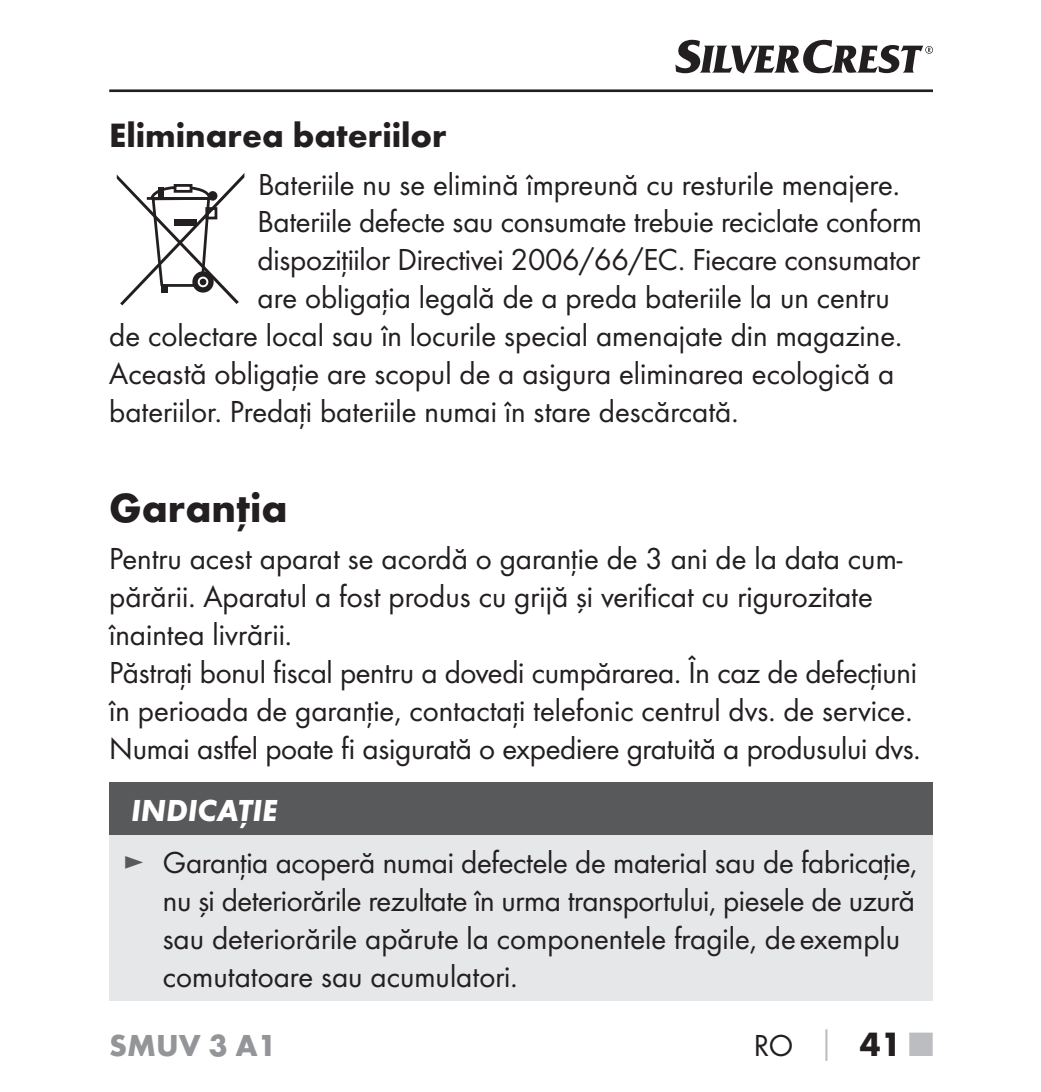
<style>
.page{position:relative;width:1041px;height:1092px;background:#fff}
.page>*{position:absolute;margin:0;border:0;box-sizing:border-box;transform-origin:0 0}
.t1{font:700 42px "Futura";color:#231f20}
.t2{font:700 35px "Futura";color:#231f20}
.t3{font:31.5px/37.8px "Futura Boo";color:#231f20}
.t4{font:italic 700 31.5px "Futura";color:#fff}
.t5{font:700 31.5px "Futura";color:#939598}
.s1{color:#58595b}
.s2{font-family:"Futura";font-weight:700;color:#bbbdc0}
.s3{font-family:"Futura";font-weight:700;font-size:35px}
.s4{font-family:"Futura";font-weight:700;font-size:35px;color:#bbbdc0}
</style>
<div class="page">
<hr style="left:109px;top:89px;width:824px;height:3px;background:#231f20">
<svg style="left:675px;top:40px;width:258px;height:33px"></svg>
<div style="left:109px;top:782px;width:824px;height:53px;background:#58595b"></div>
<div style="left:109px;top:835px;width:824px;height:165px;background:#e6e7e8"></div>
<svg style="left:117px;top:173px;width:127px;height:132px"></svg>
<p class="t2" style="left:109px;top:121px;width:339px">Eliminarea bateriilor</p>
<p class="t3" style="left:258px;top:167px;width:643px">Bateriile nu se elimină împreună cu resturile menajere.</p>
<p class="t3" style="left:258px;top:205px;width:666px">Bateriile defecte sau consumate trebuie reciclate conform</p>
<p class="t3" style="left:258px;top:242px;width:664px">dispoziţiilor Directivei 2006/66/EC. Fiecare consumator</p>
<p class="t3" style="left:258px;top:280px;width:633px">are obligaţia legală de a preda bateriile la un centru</p>
<p class="t3" style="left:109px;top:318px;width:794px">de colectare local sau în locurile special amenajate din magazine.</p>
<p class="t3" style="left:109px;top:356px;width:786px">Această obligaţie are scopul de a asigura eliminarea ecologică a</p>
<p class="t3" style="left:109px;top:394px;width:631px">bateriilor. Predaţi bateriile numai în stare descărcată.</p>
<h1 class="t1" style="left:109px;top:491px;width:180px">Garanţia</h1>
<p class="t3" style="left:109px;top:541px;width:813px">Pentru acest aparat se acordă o garanţie de 3 ani de la data cum&shy;părării. Aparatul a fost produs cu grijă şi verificat cu rigurozitate înaintea livrării.<br>Păstraţi bonul fiscal pentru a dovedi cumpărarea. În caz de defecţiuni în perioada de garanţie, contactaţi telefonic centrul dvs. de service.<br>Numai astfel poate fi asigurată o expediere gratuită a produsului dvs.</p>
<p class="t4" style="left:131px;top:800px;width:148px">INDICAŢIE</p>
<p class="t3" style="left:163px;top:845px;width:756px;text-indent:-40px"><span class="s1">►</span> Garanţia acoperă numai defectele de material sau de fabricaţie, nu şi deteriorările rezultate în urma transportului, piesele de uzură sau deteriorările apărute la componentele fragile, de exemplu comutatoare sau acumulatori.</p>
<p class="t5" style="left:109px;top:1033px;width:169px">SMUV 3 A1</p>
<p class="t3" style="left:754px;top:1028px;width:181px">RO <span class="s2">│</span> <span class="s3">41</span> <span class="s4">■</span></p>
</div>
